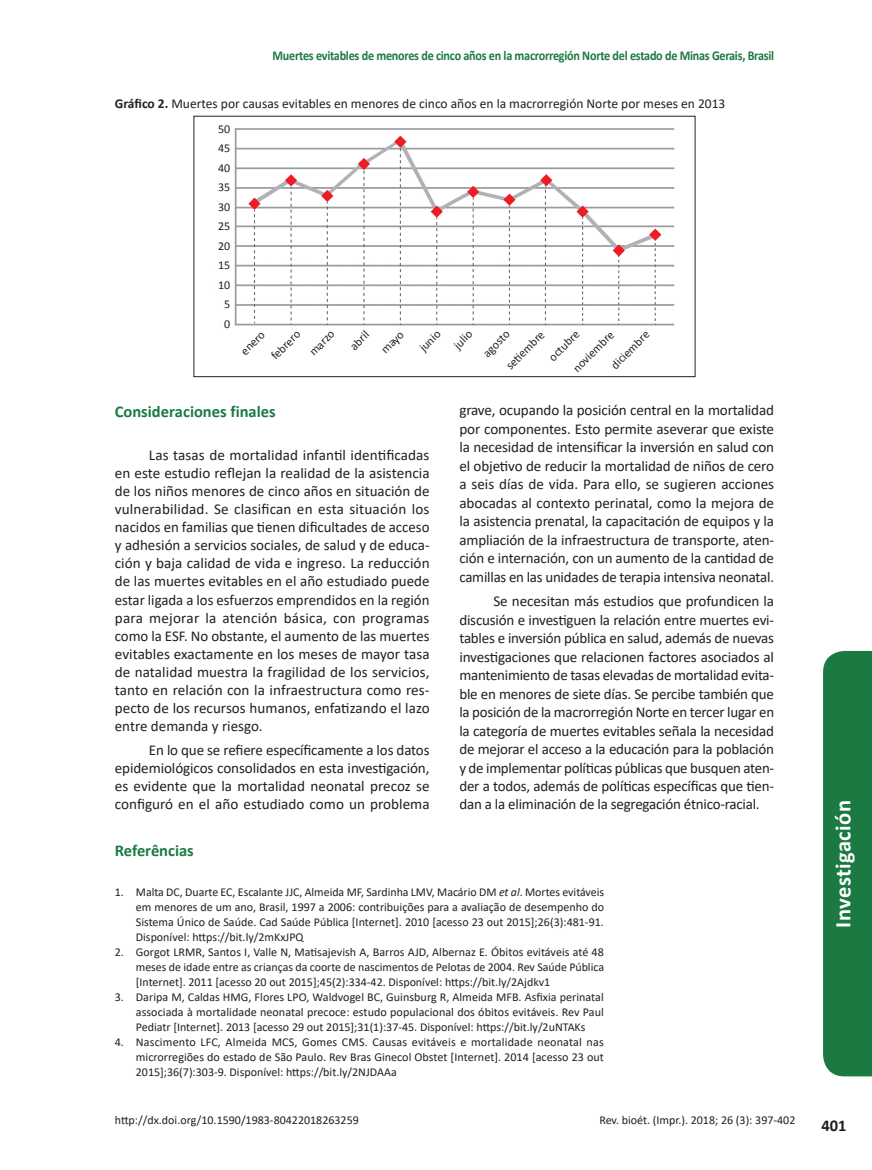
<style>
.page{position:relative;width:872px;height:1170px;background:#fff}
.page>*{position:absolute;margin:0;border:0;box-sizing:border-box;transform-origin:0 0}
.t1{font:700 22.5px "Calibri";letter-spacing:.02em;color:#fff}
.Subtitulo_1{font:700 16.5px "Calibri";color:#1b7942}
.t2{font:700 16.5px "Calibri";color:#231f20}
.Texto{font:15px/18.5px "Calibri";letter-spacing:-.01em;color:#231f20;text-align:justify}
.t3{font:13.5px "Calibri";color:#231f20}
.t4{font:700 13.5px "Calibri";letter-spacing:-.02em;color:#1b7942;scale:.9 1}
.Referencias{font:12px/19.5px "Calibri";color:#231f20;text-align:justify}
.s1{font-weight:700}
.s2{font-style:italic}
</style>
<div class="page">
<img style="left:234px;top:128px;width:441px;height:198px">
<svg style="left:248px;top:197px;width:12px;height:126px"></svg>
<svg style="left:285px;top:174px;width:12px;height:151px"></svg>
<svg style="left:321px;top:190px;width:12px;height:135px"></svg>
<svg style="left:431px;top:205px;width:12px;height:120px"></svg>
<svg style="left:467px;top:186px;width:12px;height:139px"></svg>
<svg style="left:503px;top:193px;width:12px;height:132px"></svg>
<svg style="left:540px;top:174px;width:12px;height:151px"></svg>
<svg style="left:576px;top:205px;width:12px;height:120px"></svg>
<svg style="left:358px;top:158px;width:12px;height:167px"></svg>
<svg style="left:394px;top:136px;width:12px;height:189px"></svg>
<svg style="left:612px;top:244px;width:13px;height:81px"></svg>
<svg style="left:649px;top:228px;width:12px;height:97px"></svg>
<div style="left:193px;top:116px;width:502px;height:261px;border:1px solid #231f20"></div>
<div style="left:823px;top:651px;width:49px;height:425px;background:#1b7942"></div>
<p class="t4" style="left:273px;top:46px;width:559px">Muertes evitables de menores de cinco años en la macrorregión Norte del estado de Minas Gerais, Brasil</p>
<p class="t3" style="left:115px;top:94px;width:612px"><span class="s1">Gráfico 2.</span> Muertes por causas evitables en menores de cinco años en la macrorregión Norte por meses en 2013</p>
<p class="Referencias" style="left:218px;top:119px;width:14px;text-align:center">50<br>45<br>40<br>35<br>30<br>25<br>20<br>15<br>10<br>5<br>0</p>
<p class="Referencias" style="left:236px;top:346px;width:30px;rotate:-45deg">enero</p>
<p class="Referencias" style="left:266px;top:351px;width:37px;rotate:-45deg">febrero</p>
<p class="Referencias" style="left:304px;top:346px;width:32px;rotate:-45deg">marzo</p>
<p class="Referencias" style="left:357px;top:325px;width:28px;line-height:24.5px;text-indent:-20px;rotate:-45deg">abril mayo</p>
<p class="Referencias" style="left:414px;top:342px;width:26px;rotate:-45deg">junio</p>
<p class="Referencias" style="left:449px;top:340px;width:22px;rotate:-45deg">julio</p>
<p class="Referencias" style="left:478px;top:348px;width:34px;rotate:-45deg">agosto</p>
<p class="Referencias" style="left:501px;top:360px;width:51px;rotate:-45deg">setiembre</p>
<p class="Referencias" style="left:544px;top:352px;width:40px;rotate:-45deg">octubre</p>
<p class="Referencias" style="left:606px;top:360px;width:50px;rotate:-45deg">diciembre</p>
<p class="Referencias" style="left:568px;top:363px;width:54px;rotate:-45deg">noviembre</p>
<p class="Subtitulo_1" style="left:115px;top:399px;width:162px">Consideraciones finales</p>
<p class="Texto" style="left:115px;top:447px;width:316px;line-height:18px;text-indent:34px">Las tasas de mortalidad infantil identificadas en este estudio reflejan la realidad de la asistencia de los niños menores de cinco años en situación de vulnerabilidad. Se clasifican en esta situación los nacidos en familias que tienen dificultades de acceso y adhesión a servicios sociales, de salud y de educa&shy;ción y baja calidad de vida e ingreso. La reducción de las muertes evitables en el año estudiado puede estar ligada a los esfuerzos emprendidos en la región para mejorar la atención básica, con programas como la ESF. No obstante, el aumento de las muertes evitables exactamente en los meses de mayor tasa de natalidad muestra la fragilidad de los servicios, tanto en relación con la infraestructura como res&shy;pecto de los recursos humanos, enfatizando el lazo entre demanda y riesgo.</p>
<p class="Texto" style="left:115px;top:741px;width:316px;line-height:18px;text-indent:34px">En lo que se refiere específicamente a los datos epidemiológicos consolidados en esta investigación, es evidente que la mortalidad neonatal precoz se configuró en el año estudiado como un problema</p>
<p class="Texto" style="left:459px;top:402px;width:316px">grave, ocupando la posición central en la mortalidad por componentes. Esto permite aseverar que existe la necesidad de intensificar la inversión en salud con el objetivo de reducir la mortalidad de niños de cero a seis días de vida. Para ello, se sugieren acciones abocadas al contexto perinatal, como la mejora de la asistencia prenatal, la capacitación de equipos y la ampliación de la infraestructura de transporte, aten&shy;ción e internación, con un aumento de la cantidad de camillas en las unidades de terapia intensiva neonatal.</p>
<p class="Texto" style="left:459px;top:592px;width:316px;text-indent:34px">Se necesitan más estudios que profundicen la discusión e investiguen la relación entre muertes evi&shy;tables e inversión pública en salud, además de nuevas investigaciones que relacionen factores asociados al mantenimiento de tasas elevadas de mortalidad evita&shy;ble en menores de siete días. Se percibe también que la posición de la macrorregión Norte en tercer lugar en la categoría de muertes evitables señala la necesidad de mejorar el acceso a la educación para la población y de implementar políticas públicas que busquen aten&shy;der a todos, además de políticas específicas que tien&shy;dan a la eliminación de la segregación étnico-racial.</p>
<p class="Subtitulo_1" style="left:115px;top:838px;width:81px">Referências</p>
<p class="Referencias" style="left:136px;top:885px;width:470px;line-height:15px;text-indent:-21px">1. Malta DC, Duarte EC, Escalante JJC, Almeida MF, Sardinha LMV, Macário DM <span class="s2">et al</span>. Mortes evitáveis em menores de um ano, Brasil, 1997 a 2006: contribuições para a avaliação de desempenho do Sistema Único de Saúde. Cad Saúde Pública [Internet]. 2010 [acesso 23 out 2015];26(3):481-91.<br>Disponível: https://bit.ly/2mKxJPQ</p>
<p class="Referencias" style="left:136px;top:945px;width:470px;line-height:15px;text-indent:-21px">2. Gorgot LRMR, Santos I, Valle N, Matisajevish A, Barros AJD, Albernaz E. Óbitos evitáveis até 48 meses de idade entre as crianças da coorte de nascimentos de Pelotas de 2004. Rev Saúde Pública [Internet]. 2011 [acesso 20 out 2015];45(2):334-42. Disponível: https://bit.ly/2Ajdkv1</p>
<p class="Referencias" style="left:136px;top:990px;width:469px;line-height:15px;text-indent:-21px">3. Daripa M, Caldas HMG, Flores LPO, Waldvogel BC, Guinsburg R, Almeida MFB. Asfixia perinatal associada à mortalidade neonatal precoce: estudo populacional dos óbitos evitáveis. Rev Paul Pediatr [Internet]. 2013 [acesso 29 out 2015];31(1):37-45. Disponível: https://bit.ly/2uNTAKs</p>
<p class="Referencias" style="left:136px;top:1035px;width:469px;line-height:15px;text-indent:-21px">4. Nascimento LFC, Almeida MCS, Gomes CMS. Causas evitáveis e mortalidade neonatal nas microrregiões do estado de São Paulo. Rev Bras Ginecol Obstet [Internet]. 2014 [acesso 23 out 2015];36(7):303-9. Disponível: https://bit.ly/2NJDAAa</p>
<p class="Referencias" style="left:115px;top:1111px;width:245px">http://dx.doi.org/10.1590/1983-80422018263259</p>
<p class="Referencias" style="left:599px;top:1111px;width:197px">Rev. bioét. (Impr.). 2018; 26 (3): 397-402</p>
<h1 class="t1" style="left:827px;top:927px;width:129px;rotate:-90deg">Investigación</h1>
<p class="t2" style="left:821px;top:1113px;width:27px">401</p>
</div>
